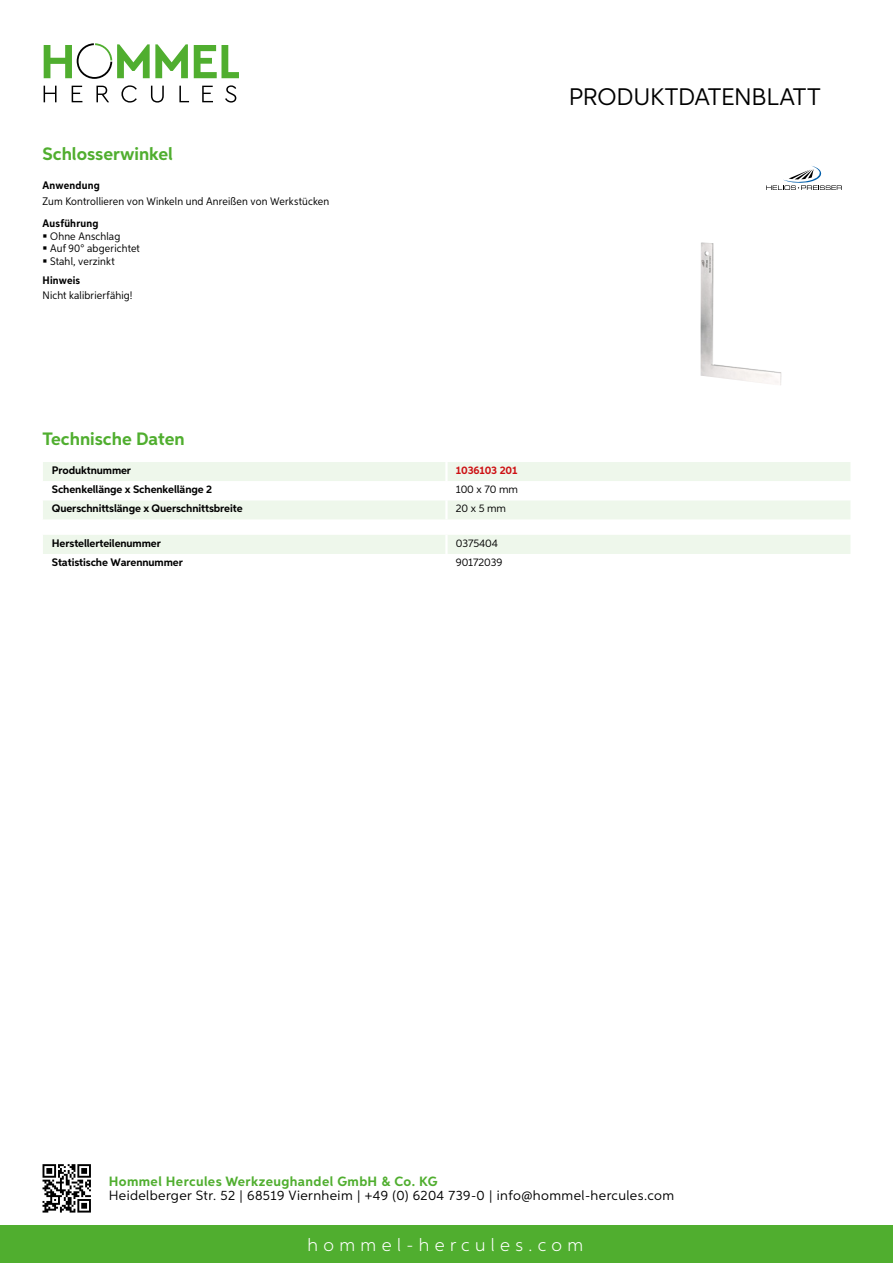
<style>
.page{position:relative;width:893px;height:1263px;background:#fff}
.page>*{position:absolute;margin:0;border:0;box-sizing:border-box;transform-origin:0 0}
.t1{font:24px "Aspira";letter-spacing:-.01em;color:#000}
.t2{font:700 18px "Aspira";color:#50ae2f}
.t3{font:300 18px "Aspira";letter-spacing:.3em;color:#fff}
.t4{font:13.5px "Aspira";letter-spacing:.03em;color:#000}
.t5{font:700 13.5px "Aspira";letter-spacing:.03em;color:#50ae2f}
.t6{font:700 10.95px "Aspira";letter-spacing:-.01em;color:#000}
.t7{font:10.95px/12.8px "Aspira Nar";letter-spacing:.015em;color:#000}
.t8{font:10.95px "Aspira";letter-spacing:-.01em;color:#000}
.t9{font:700 10.95px "Aspira Nar";letter-spacing:.02em;color:#000}
.t10{font:700 10.95px "Aspira";letter-spacing:-.01em;color:#cd1013}
</style>
<div class="page">
<div style="left:0;top:1226px;width:893px;height:37px;background:#50ae2f"></div>
<svg style="left:43px;top:1164px;width:48px;height:48px"></svg>
<svg style="left:194px;top:45px;width:45px;height:33px"></svg>
<svg style="left:44px;top:43px;width:144px;height:36px"></svg>
<svg style="left:44px;top:86px;width:13px;height:16px"></svg>
<svg style="left:72px;top:86px;width:10px;height:16px"></svg>
<svg style="left:96px;top:86px;width:13px;height:16px"></svg>
<svg style="left:121px;top:85px;width:16px;height:18px"></svg>
<svg style="left:151px;top:86px;width:13px;height:17px"></svg>
<svg style="left:179px;top:86px;width:10px;height:16px"></svg>
<svg style="left:202px;top:86px;width:11px;height:16px"></svg>
<svg style="left:225px;top:85px;width:11px;height:18px"></svg>
<svg style="left:43px;top:462px;width:807px;height:57px"></svg>
<hr style="left:445px;top:500px;width:3px;height:19px;background:#fff">
<div style="left:43px;top:535px;width:807px;height:19px;background:#eef7eb"></div>
<img style="left:701px;top:242px;width:81px;height:143px">
<svg style="left:766px;top:166px;width:76px;height:24px"></svg>
<h2 class="t2" style="left:43px;top:142px;width:132px">Schlosserwinkel</h2>
<p class="t9" style="left:43px;top:179px;width:59px">Anwendung</p>
<p class="t7" style="left:43px;top:194px;width:288px">Zum Kontrollieren von Winkeln und Anreißen von Werkstücken</p>
<p class="t9" style="left:43px;top:216px;width:58px">Ausführung</p>
<p class="t7" style="left:50px;top:229px;width:91px">Ohne Anschlag<br>Auf 90° abgerichtet<br>Stahl, verzinkt</p>
<p class="t9" style="left:43px;top:274px;width:39px">Hinweis</p>
<p class="t7" style="left:43px;top:289px;width:92px">Nicht kalibrierfähig!</p>
<h2 class="t2" style="left:43px;top:428px;width:144px">Technische Daten</h2>
<p class="t6" style="left:52px;top:463px;width:81px">Produktnummer</p>
<p class="t10" style="left:456px;top:463px;width:63px">1036103 201</p>
<p class="t6" style="left:52px;top:483px;width:162px">Schenkellänge x Schenkellänge 2</p>
<p class="t8" style="left:456px;top:483px;width:64px">100 x 70 mm</p>
<p class="t6" style="left:52px;top:502px;width:192px">Querschnittslänge x Querschnittsbreite</p>
<p class="t8" style="left:456px;top:502px;width:52px">20 x 5 mm</p>
<p class="t6" style="left:52px;top:536px;width:111px">Herstellerteilenummer</p>
<p class="t8" style="left:456px;top:536px;width:44px">0375404</p>
<p class="t6" style="left:52px;top:555px;width:132px">Statistische Warennummer</p>
<p class="t8" style="left:456px;top:555px;width:48px">90172039</p>
<h1 class="t1" style="left:569px;top:82px;width:253px">Produktdatenblatt</h1>
<p class="t5" style="left:109px;top:1172px;width:330px">Hommel Hercules Werkzeughandel GmbH &amp; Co. KG</p>
<p class="t4" style="left:109px;top:1187px;width:567px">Heidelberger Str. 52 | 68519 Viernheim | +49 (0) 6204 739-0 | info@hommel-hercules.com</p>
<h2 class="t3" style="left:307px;top:1234px;width:277px">hommel-hercules.com</h2>
</div>
